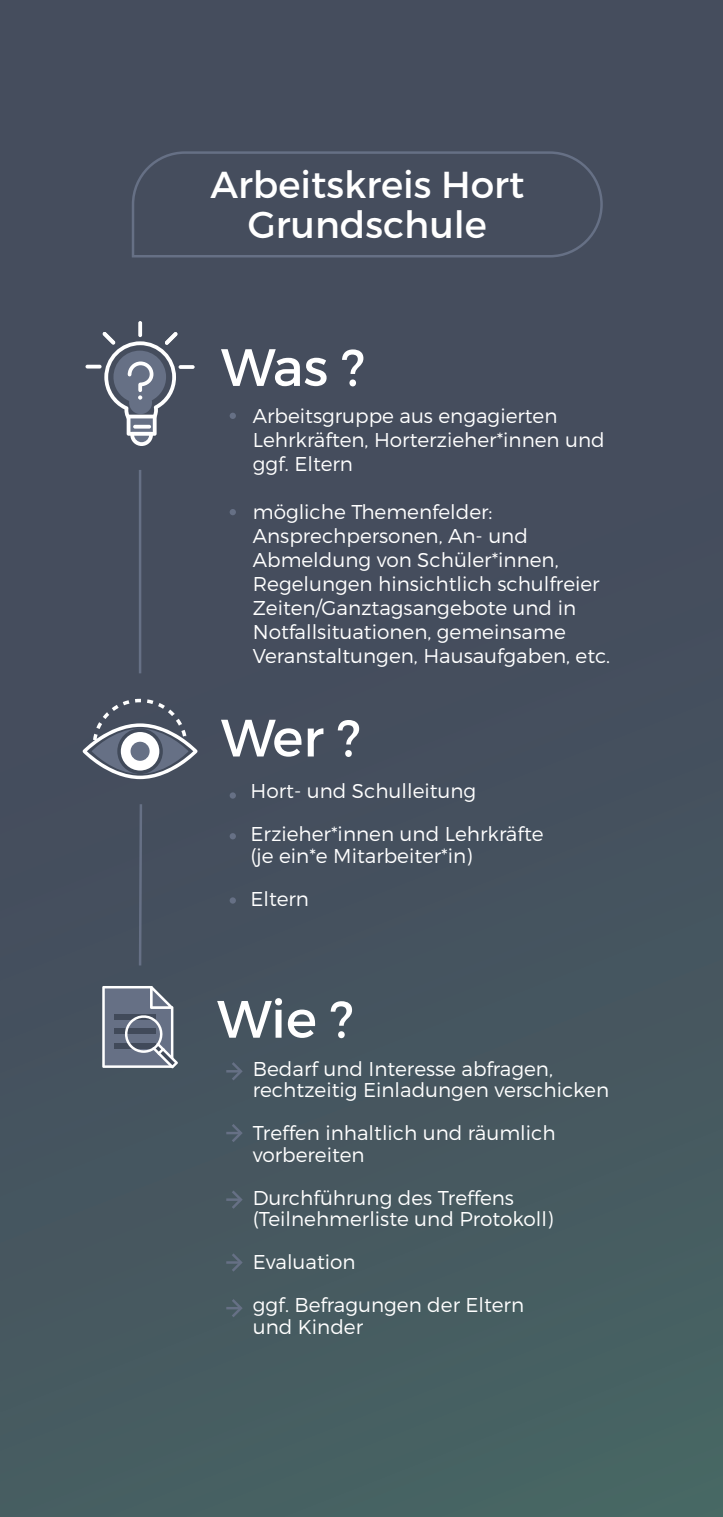
<style>
.page{position:relative;width:723px;height:1517px;background:#fff}
.page>*{position:absolute;margin:0;border:0;box-sizing:border-box;transform-origin:0 0}
.t1{font:52.5px "Montserrat";letter-spacing:-.005em;color:#fff}
.t2{font:37.5px/40.2px "Montserrat";color:#fff;text-align:center}
.t3{font:300 20px/24px "Montserrat";color:#fff}
</style>
<div class="page">
<div style="left:0;top:0;width:723px;height:1517px;background:linear-gradient(to bottom,#44485c,#465d61)"></div>
<div style="left:130px;top:150px;width:474px;height:109px;background:#454d5d"></div>
<svg style="left:82px;top:699px;width:116px;height:80px"></svg>
<div style="left:131px;top:742px;width:19px;height:19px;background:#667085;border-radius:50%"></div>
<svg style="left:138px;top:321px;width:4px;height:16px"></svg>
<svg style="left:179px;top:365px;width:16px;height:4px"></svg>
<hr style="left:85px;top:365px;width:17px;height:3px;background:#fff;border-radius:2px">
<svg style="left:103px;top:332px;width:75px;height:114px"></svg>
<svg style="left:230px;top:413px;width:6px;height:6px"></svg>
<svg style="left:230px;top:509px;width:6px;height:6px"></svg>
<svg style="left:230px;top:792px;width:6px;height:6px"></svg>
<svg style="left:230px;top:833px;width:6px;height:6px"></svg>
<svg style="left:230px;top:897px;width:6px;height:6px"></svg>
<svg style="left:226px;top:1059px;width:18px;height:24px"></svg>
<hr style="left:226px;top:1198px;width:15px;height:3px;background:#667085">
<svg style="left:229px;top:1187px;width:15px;height:24px"></svg>
<svg style="left:226px;top:1250px;width:18px;height:24px"></svg>
<svg style="left:226px;top:1296px;width:18px;height:24px"></svg>
<hr style="left:226px;top:1131px;width:15px;height:3px;background:#667085">
<svg style="left:229px;top:1121px;width:15px;height:24px"></svg>
<svg style="left:102px;top:986px;width:76px;height:82px;background:#7b8493"></svg>
<hr style="left:139px;top:470px;width:2px;height:203px;background:#667085">
<svg style="left:138px;top:801px;width:5px;height:167px"></svg>
<h2 class="t2" style="left:210px;top:164px;width:315px">Arbeitskreis Hort<br>Grundschule</h2>
<h1 class="t1" style="left:221px;top:335px;width:146px">Was ?</h1>
<p class="t3" style="left:253px;top:403px;width:353px">Arbeitsgruppe aus engagierten<br>Lehrkräften, Horterzieher*innen und ggf. Eltern</p>
<p class="t3" style="left:253px;top:499px;width:359px">mögliche Themenfelder:<br>Ansprechpersonen, An- und<br>Abmeldung von Schüler*innen,<br>Regelungen hinsichtlich schulfreier<br>Zeiten/Ganztagsangebote und in<br>Notfallsituationen, gemeinsame<br>Veranstaltungen, Hausaufgaben, etc.</p>
<h1 class="t1" style="left:221px;top:705px;width:141px">Wer ?</h1>
<p class="t3" style="left:251px;top:769px;width:294px;line-height:43px">Hort- und Schulleitung<br>Erzieher*innen und Lehrkräfte</p>
<p class="t3" style="left:251px;top:834px;width:224px;line-height:43px">(je ein*e Mitarbeiter*in)<br>Eltern</p>
<h1 class="t1" style="left:217px;top:987px;width:138px">Wie ?</h1>
<p class="t3" style="left:253px;top:1057px;width:358px;line-height:21.5px">Bedarf und Interesse abfragen, rechtzeitig Einladungen verschicken</p>
<p class="t3" style="left:253px;top:1122px;width:304px;line-height:21.5px">Treffen inhaltlich und räumlich vorbereiten</p>
<p class="t3" style="left:253px;top:1186px;width:302px;line-height:21.5px">Durchführung des Treffens (Teilnehmerliste und Protokoll)</p>
<p class="t3" style="left:253px;top:1240px;width:273px;line-height:43px">Evaluation<br>ggf. Befragungen der Eltern</p>
<p class="t3" style="left:253px;top:1314px;width:112px">und Kinder</p>
</div>
